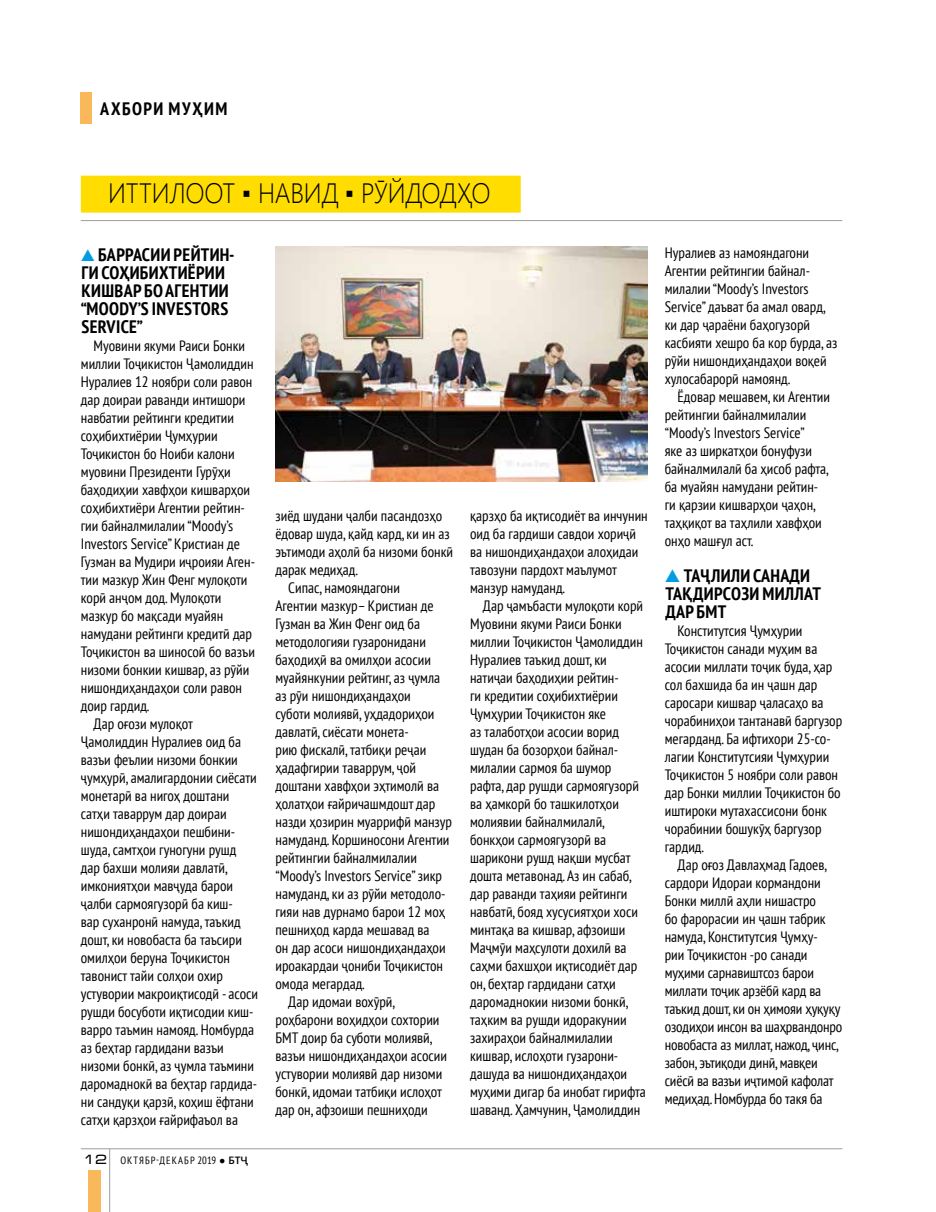
<style>
.page{position:relative;width:936px;height:1212px;background:#fff}
.page>*{position:absolute;margin:0;border:0;box-sizing:border-box;transform-origin:0 0}
.t1{font:300 27.9px "Segoe UI";letter-spacing:-.01em;color:#000;scale:.9 1}
.t2{font:700 condensed 18px/18px "PT Sans";letter-spacing:.02em;color:#000}
.t3{font:700 condensed 18px "PT Sans";letter-spacing:.085em;color:#000}
.t4{font:condensed 15px/18px "PT Sans";color:#000}
.t5{font:condensed 10.5px "PT Sans";letter-spacing:.095em;color:#000}
.s1{font-family:"Segoe UI";font-stretch:normal;font-size:16.5px;color:#009ee0}
.s2{font-family:"Micra Tj";font-stretch:normal;font-size:13.5px}
.s3{font-family:"Segoe UI";font-weight:600;font-stretch:normal}
.s4{font-family:"Segoe UI";font-stretch:normal;color:#009ee0}
</style>
<div class="page">
<hr style="left:109px;top:1149px;width:1px;height:63px;background:#9c9e9f">
<hr style="left:81px;top:1148px;width:761px;height:1px;background:#9c9e9f">
<hr style="left:81px;top:220px;width:761px;height:1px;background:#9c9e9f">
<div style="left:89px;top:1170px;width:12px;height:42px;background:#f9b95b"></div>
<div style="left:81px;top:176px;width:439px;height:37px;background:#fd0"></div>
<div style="left:81px;top:92px;width:11px;height:31px;background:#f9b95b"></div>
<img style="left:275px;top:247px;width:372px;height:234px">
<p class="t3" style="left:100px;top:96px;width:129px">АХБОРИ МУҲИМ</p>
<h1 class="t1" style="left:108px;top:174px;width:426px">ИТТИЛООТ ▪ НАВИД ▪ РӮЙДОДҲО</h1>
<p class="t2" style="left:81px;top:245px;width:155px"><span class="s1">▲</span> БАРРАСИИ РЕЙТИН-<br>ГИ СОҲИБИХТИЁРИИ<br>КИШВАР БО АГЕНТИИ “MOODY’S INVESTORS<br>SERVICE”</p>
<p class="t4" style="left:94px;top:336px;width:153px">Муовини якуми Раиси Бонки</p>
<p class="t4" style="left:81px;top:354px;width:174px">миллии Тоҷикистон Ҷамолиддин</p>
<p class="t4" style="left:81px;top:372px;width:173px">Нуралиев 12 ноябри соли равон</p>
<p class="t4" style="left:81px;top:390px;width:166px">дар доираи раванди интишори</p>
<p class="t4" style="left:81px;top:408px;width:155px">навбатии рейтинги кредитии</p>
<p class="t4" style="left:81px;top:426px;width:138px">соҳибихтиёрии Ҷумҳурии</p>
<p class="t4" style="left:81px;top:444px;width:155px">Тоҷикистон бо Ноиби калони</p>
<p class="t4" style="left:81px;top:462px;width:151px">муовини Президенти Гурӯҳи</p>
<p class="t4" style="left:81px;top:480px;width:171px">баҳодиҳии хавфҳои кишварҳои</p>
<p class="t4" style="left:81px;top:498px;width:165px">соҳибихтиёри Агентии рейтин-</p>
<p class="t4" style="left:81px;top:516px;width:154px">гии байналмилалии “Moody’s</p>
<p class="t4" style="left:81px;top:534px;width:160px">Investors Service” Кристиан де</p>
<p class="t4" style="left:81px;top:552px;width:176px">Гузман ва Мудири иҷроияи Аген-</p>
<p class="t4" style="left:81px;top:570px;width:168px">тии мазкур Жин Фенг мулоқоти</p>
<p class="t4" style="left:81px;top:588px;width:142px">корӣ анҷом дод. Мулоқоти</p>
<p class="t4" style="left:81px;top:606px;width:144px">мазкур бо мақсади муайян</p>
<p class="t4" style="left:81px;top:624px;width:173px">намудани рейтинги кредитӣ дар</p>
<p class="t4" style="left:81px;top:642px;width:175px">Тоҷикистон ва шиносоӣ бо вазъи</p>
<p class="t4" style="left:81px;top:660px;width:170px">низоми бонкии кишвар, аз рӯйи</p>
<p class="t4" style="left:81px;top:678px;width:163px">нишондиҳандаҳои соли равон</p>
<p class="t4" style="left:81px;top:696px;width:70px">доир гардид.</p>
<p class="t4" style="left:94px;top:714px;width:101px">Дар оғози мулоқот</p>
<p class="t4" style="left:81px;top:732px;width:162px">Ҷамолиддин Нуралиев оид ба</p>
<p class="t4" style="left:81px;top:750px;width:158px">вазъи феълии низоми бонкии</p>
<p class="t4" style="left:81px;top:768px;width:177px">ҷумҳурӣ, амалигардонии сиёсати</p>
<p class="t4" style="left:81px;top:786px;width:150px">монетарӣ ва нигоҳ доштани</p>
<p class="t4" style="left:81px;top:804px;width:147px">сатҳи таваррум дар доираи</p>
<p class="t4" style="left:81px;top:822px;width:156px">нишондиҳандаҳои пешбини-</p>
<p class="t4" style="left:81px;top:840px;width:157px">шуда, самтҳои гуногуни рушд</p>
<p class="t4" style="left:81px;top:858px;width:149px">дар бахши молияи давлатӣ,</p>
<p class="t4" style="left:81px;top:876px;width:154px">имкониятҳои мавҷуда барои</p>
<p class="t4" style="left:81px;top:894px;width:153px">ҷалби сармоягузорӣ ба киш-</p>
<p class="t4" style="left:81px;top:912px;width:161px">вар суханронӣ намуда, таъкид</p>
<p class="t4" style="left:81px;top:930px;width:163px">дошт, ки новобаста ба таъсири</p>
<p class="t4" style="left:81px;top:948px;width:151px">омилҳои беруна Тоҷикистон</p>
<p class="t4" style="left:81px;top:966px;width:144px">тавонист тайи солҳои охир</p>
<p class="t4" style="left:81px;top:984px;width:179px">устувории макроиқтисодӣ - асоси</p>
<p class="t4" style="left:81px;top:1002px;width:174px">рушди босуботи иқтисодии киш-</p>
<p class="t4" style="left:81px;top:1020px;width:175px">варро таъмин намояд. Номбурда</p>
<p class="t4" style="left:81px;top:1038px;width:144px">аз беҳтар гардидани вазъи</p>
<p class="t4" style="left:81px;top:1056px;width:175px">низоми бонкӣ, аз ҷумла таъмини</p>
<p class="t4" style="left:81px;top:1074px;width:178px">даромаднокӣ ва беҳтар гардида-</p>
<p class="t4" style="left:81px;top:1092px;width:174px">ни сандуқи қарзӣ, коҳиш ёфтани</p>
<p class="t4" style="left:81px;top:1110px;width:159px">сатҳи қарзҳои ғайрифаъол ва</p>
<p class="t4" style="left:275px;top:506px;width:168px">зиёд шудани ҷалби пасандозҳо</p>
<p class="t4" style="left:275px;top:524px;width:176px">ёдовар шуда, қайд кард, ки ин аз</p>
<p class="t4" style="left:275px;top:542px;width:179px">эътимоди аҳолӣ ба низоми бонкӣ</p>
<p class="t4" style="left:275px;top:560px;width:84px">дарак медиҳад.</p>
<p class="t4" style="left:288px;top:578px;width:113px">Сипас, намояндагони</p>
<p class="t4" style="left:275px;top:596px;width:159px">Агентии мазкур– Кристиан де</p>
<p class="t4" style="left:275px;top:614px;width:146px">Гузман ва Жин Фенг оид ба</p>
<p class="t4" style="left:275px;top:632px;width:152px">методологияи гузаронидани</p>
<p class="t4" style="left:275px;top:650px;width:157px">баҳодиҳӣ ва омилҳои асосии</p>
<p class="t4" style="left:275px;top:668px;width:166px">муайянкунии рейтинг, аз ҷумла</p>
<p class="t4" style="left:275px;top:686px;width:137px">аз рӯи нишондиҳандаҳои</p>
<p class="t4" style="left:275px;top:704px;width:160px">суботи молиявӣ, уҳдадориҳои</p>
<p class="t4" style="left:275px;top:722px;width:135px">давлатӣ, сиёсати монета-</p>
<p class="t4" style="left:275px;top:740px;width:152px">рию фискалӣ, татбиқи реҷаи</p>
<p class="t4" style="left:275px;top:758px;width:142px">ҳадафгирии таваррум, ҷой</p>
<p class="t4" style="left:275px;top:776px;width:165px">доштани хавфҳои эҳтимолӣ ва</p>
<p class="t4" style="left:275px;top:794px;width:161px">ҳолатҳои ғайричашмдошт дар</p>
<p class="t4" style="left:275px;top:812px;width:178px">назди ҳозирин муаррифӣ манзур</p>
<p class="t4" style="left:275px;top:830px;width:175px">намуданд. Коршиносони Агентии</p>
<p class="t4" style="left:275px;top:848px;width:143px">рейтингии байналмилалии</p>
<p class="t4" style="left:275px;top:866px;width:168px">“Moody’s Investors Service” зикр</p>
<p class="t4" style="left:275px;top:884px;width:171px">намуданд, ки аз рӯйи методоло-</p>
<p class="t4" style="left:275px;top:902px;width:171px">гияи нав дурнамо барои 12 моҳ</p>
<p class="t4" style="left:275px;top:920px;width:156px">пешниҳод карда мешавад ва</p>
<p class="t4" style="left:275px;top:938px;width:172px">он дар асоси нишондиҳандаҳои</p>
<p class="t4" style="left:275px;top:956px;width:169px">ироакардаи ҷониби Тоҷикистон</p>
<p class="t4" style="left:275px;top:974px;width:91px">омода мегардад.</p>
<p class="t4" style="left:288px;top:992px;width:108px">Дар идомаи вохӯрӣ,</p>
<p class="t4" style="left:275px;top:1010px;width:165px">роҳбарони воҳидҳои сохтории</p>
<p class="t4" style="left:275px;top:1028px;width:159px">БМТ доир ба суботи молиявӣ,</p>
<p class="t4" style="left:275px;top:1046px;width:173px">вазъи нишондиҳандаҳои асосии</p>
<p class="t4" style="left:275px;top:1064px;width:168px">устувории молиявӣ дар низоми</p>
<p class="t4" style="left:275px;top:1082px;width:168px">бонкӣ, идомаи татбиқи ислоҳот</p>
<p class="t4" style="left:275px;top:1100px;width:154px">дар он, афзоиши пешниҳоди</p>
<p class="t4" style="left:470px;top:506px;width:179px">қарзҳо ба иқтисодиёт ва инчунин оид ба гардиши савдои хориҷӣ ва нишондиҳандаҳои алоҳидаи тавозуни пардохт маълумот манзур намуданд.</p>
<p class="t4" style="left:470px;top:596px;width:177px;text-indent:13px">Дар ҷамъбасти мулоқоти корӣ<br>Муовини якуми Раиси Бонки миллии Тоҷикистон Ҷамолиддин<br>Нуралиев таъкид дошт, ки натиҷаи баҳодиҳии рейтин-<br>ги кредитии соҳибихтиёрии<br>Ҷумҳурии Тоҷикистон яке<br>аз талаботҳои асосии ворид шудан ба бозорҳои байнал&shy;милалии сармоя ба шумор рафта, дар рушди сармоягузорӣ ва ҳамкорӣ бо ташкилотҳои молиявии байналмилалӣ, бонкҳои сармоягузорӣ ва шарикони рушд нақши мусбат дошта метавонад. Аз ин сабаб, дар раванди таҳияи рейтинги навбатӣ, бояд хусусиятҳои хоси минтақа ва кишвар, афзоиши<br>Маҷмӯи маҳсулоти дохилӣ ва саҳми бахшҳои иқтисодиёт дар он, беҳтар гардидани сатҳи даромаднокии низоми бонкӣ, таҳким ва рушди идоракунии захираҳои байналмилалии кишвар, ислоҳоти гузарони&shy;дашуда ва нишондиҳандаҳои муҳими дигар ба инобат гирифта шаванд. Ҳамчунин, Ҷамолиддин</p>
<p class="t5" style="left:83px;top:1154px;width:167px"><span class="s2">12</span> ОКТЯБР-ДЕКАБР 2019 <span class="s3">● БТҶ</span></p>
<p class="t4" style="left:664px;top:244px;width:174px">Нуралиев аз намояндагони<br>Агентии рейтингии байнал&shy;милалии “Moody’s Investors<br>Service” даъват ба амал овард, ки дар ҷараёни баҳогузорӣ касбияти хешро ба кор бурда, аз рӯйи нишондиҳандаҳои воқеӣ хулосабарорӣ намоянд.</p>
<p class="t4" style="left:664px;top:388px;width:167px;text-indent:13px">Ёдовар мешавем, ки Агентии рейтингии байналмилалии “Moody’s Investors Service”<br>яке аз ширкатҳои бонуфузи байналмилалӣ ба ҳисоб рафта, ба муайян намудани рейтин&shy;ги қарзии кишварҳои ҷаҳон, таҳқиқот ва таҳлили хавфҳои онҳо машғул аст.</p>
<p class="t2" style="left:664px;top:567px;width:158px"><span class="s4">▲</span> ТАҶЛИЛИ САНАДИ<br>ТАҚДИРСОЗИ МИЛЛАТ<br>ДАР БМТ</p>
<p class="t4" style="left:664px;top:622px;width:179px;text-indent:13px">Конститутсия Ҷумҳурии<br>Тоҷикистон санади муҳим ва асосии миллати тоҷик буда, ҳар сол бахшида ба ин ҷашн дар саросари кишвар ҷаласаҳо ва чорабиниҳои тантанавӣ баргузор мегарданд. Ба ифтихори 25-со&shy;лагии Конститутсияи Ҷумҳурии<br>Тоҷикистон 5 ноябри соли равон дар Бонки миллии Тоҷикистон бо иштироки мутахассисони бонк чорабинии бошукӯҳ баргузор гардид.</p>
<p class="t4" style="left:664px;top:856px;width:179px;text-indent:13px">Дар оғоз Давлаҳмад Гадоев, сардори Идораи кормандони<br>Бонки миллӣ аҳли нишастро<br>бо фарорасии ин ҷашн табрик намуда, Конститутсия Ҷумҳу-<br>рии Тоҷикистон -ро санади муҳими сарнавиштсоз барои миллати тоҷик арзёбӣ кард ва таъкид дошт, ки он ҳимояи ҳуқуқу озодиҳои инсон ва шаҳрвандонро новобаста аз миллат, нажод, ҷинс, забон, эътиқоди динӣ, мавқеи сиёсӣ ва вазъи иҷтимоӣ кафолат медиҳад. Номбурда бо такя ба</p>
</div>
